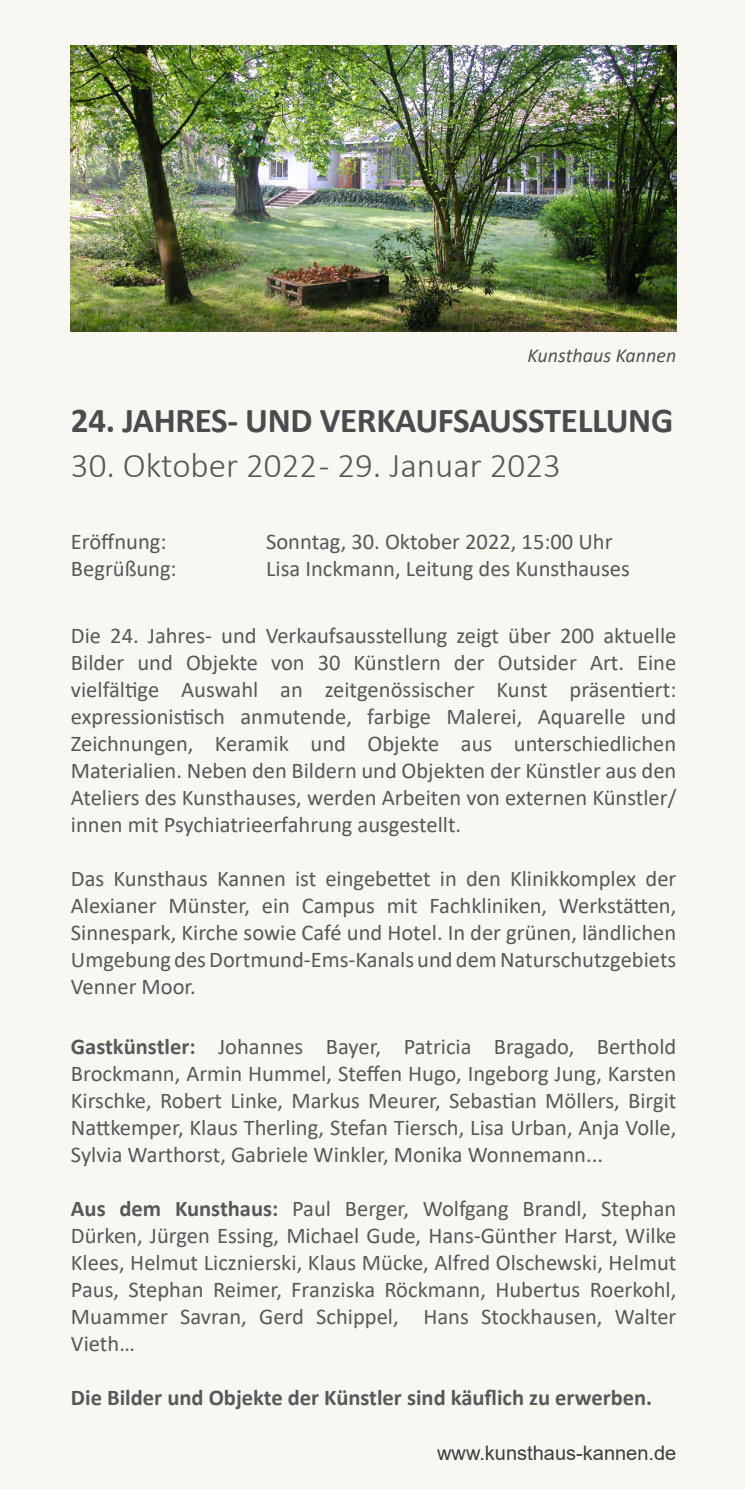
<style>
.page{position:relative;width:745px;height:1489px;background:#fff}
.page>*{position:absolute;margin:0;border:0;box-sizing:border-box;transform-origin:0 0}
.t1{font:700 35px "Calibri";letter-spacing:-.01em;color:#4b4b4d}
.t2{font:300 35px "Calibri";color:#58585a}
.t3{font:22.5px/27px "Calibri";color:#58585a;text-align:justify}
.t4{font:700 22.5px "Calibri";color:#58585a}
.t5{font:20px "Arial";color:#3e3d40}
.t6{font:italic 20px "Calibri";color:#535355}
.s1{font-weight:700}
</style>
<div class="page">
<div style="left:0;top:0;width:744px;height:1488px;background:#f9f7f1"></div>
<img style="left:71px;top:46px;width:605px;height:286px">
<p class="t6" style="left:527px;top:341px;width:150px">Kunsthaus Kannen</p>
<h1 class="t1" style="left:71px;top:396px;width:603px">24. JAHRES- UND VERKAUFSAUSSTELLUNG</h1>
<h1 class="t2" style="left:71px;top:443px;width:491px">30. Oktober 2022 - 29. Januar 2023</h1>
<p class="t3" style="left:71px;top:527px;width:107px">Eröffnung:<br>Begrüßung:</p>
<p class="t3" style="left:266px;top:527px;width:365px">Sonntag, 30. Oktober 2022, 15:00 Uhr<br>Lisa Inckmann, Leitung des Kunsthauses</p>
<p class="t3" style="left:71px;top:621px;width:606px">Die 24. Jahres- und Verkaufsausstellung zeigt über 200 aktuelle Bilder und Objekte von 30 Künstlern der Outsider Art. Eine vielfältige Auswahl an zeitgenössischer Kunst präsentiert: expressionistisch anmutende, farbige Malerei, Aquarelle und Zeichnungen, Keramik und Objekte aus unterschiedlichen Materialien. Neben den Bildern und Objekten der Künstler aus den Ateliers des Kunsthauses, werden Arbeiten von externen Künstler/ innen mit Psychiatrieerfahrung ausgestellt.</p>
<p class="t3" style="left:71px;top:864px;width:606px">Das Kunsthaus Kannen ist eingebettet in den Klinikkomplex der Alexianer Münster, ein Campus mit Fachkliniken, Werkstätten, Sinnespark, Kirche sowie Café und Hotel. In der grünen, ländlichen Umgebung des Dortmund-Ems-Kanals und dem Naturschutzgebiets Venner Moor.</p>
<p class="t3" style="left:71px;top:1032px;width:606px"><span class="s1">Gastkünstler:</span> Johannes Bayer, Patricia Bragado, Berthold Brockmann, Armin Hummel, Steffen Hugo, Ingeborg Jung, Karsten Kirschke, Robert Linke, Markus Meurer, Sebastian Möllers, Birgit Nattkemper, Klaus Therling, Stefan Tiersch, Lisa Urban, Anja Volle, Sylvia Warthorst, Gabriele Winkler, Monika Wonnemann...</p>
<p class="t3" style="left:71px;top:1194px;width:606px"><span class="s1">Aus dem Kunsthaus:</span> Paul Berger, Wolfgang Brandl, Stephan Dürken, Jürgen Essing, Michael Gude, Hans-Günther Harst, Wilke Klees, Helmut Licznierski, Klaus Mücke, Alfred Olschewski, Helmut Paus, Stephan Reimer, Franziska Röckmann, Hubertus Roerkohl, Muammer Savran, Gerd Schippel, Hans Stockhausen, Walter Vieth…</p>
<p class="t4" style="left:71px;top:1381px;width:582px">Die Bilder und Objekte der Künstler sind käuflich zu erwerben.</p>
<p class="t5" style="left:437px;top:1438px;width:241px">www.kunsthaus-kannen.de</p>
</div>
